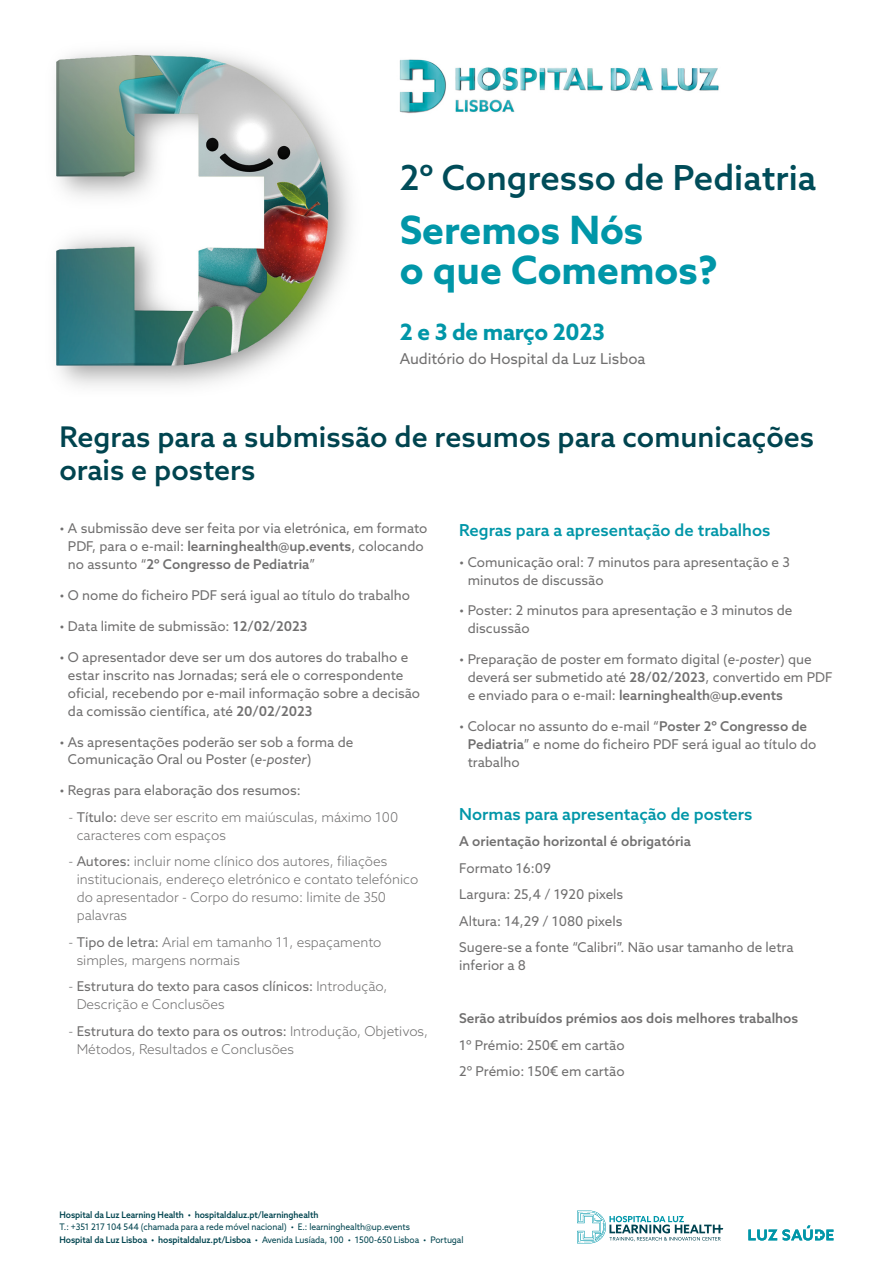
<style>
.page{position:relative;width:893px;height:1263px;background:#fff}
.page>*{position:absolute;margin:0;border:0;box-sizing:border-box;transform-origin:0 0}
.t1{font:700 39px/40.5px "Azo Sans";color:#0096a8}
.t2{font:500 34.5px "Azo Sans";color:#004c59}
.t3{font:500 28.5px/33px "Azo Sans";color:#00444f}
.t4{font:700 22.5px "Azo Sans";letter-spacing:-.015em;color:#0096a8}
.t5{font:500 16.5px "Azo Sans";color:#0096a8}
.t6{font:15px "Azo Sans";color:#706f6f}
.t7{font:13.5px/18px "Azo Sans";color:#706f6f}
.t8{font:300 13.5px/18px "Azo Sans";color:#706f6f}
.t9{font:500 13.5px "Azo Sans";color:#706f6f}
.t10{font:9px/13.5px "Azo Sans";letter-spacing:-.01em;color:#00444f;scale:.95 1}
.t11{font:500 9px "Azo Sans";letter-spacing:-.01em;color:#00444f;scale:.95 1}
.s1{font-weight:500}
.s2{font-style:italic}
.s3{font-weight:400}
.s4{font-weight:300}
</style>
<div class="page">
<img style="left:399px;top:59px;width:320px;height:55px">
<img style="left:56px;top:51px;width:295px;height:335px">
<svg style="left:577px;top:1210px;width:146px;height:33px"></svg>
<svg style="left:748px;top:1225px;width:85px;height:15px"></svg>
<h2 class="t2" style="left:400px;top:155px;width:418px">2º Congresso de Pediatria</h2>
<h1 class="t1" style="left:400px;top:209px;width:320px">Seremos Nós<br>o que Comemos?</h1>
<h3 class="t4" style="left:400px;top:317px;width:207px">2 e 3 de março 2023</h3>
<p class="t6" style="left:400px;top:348px;width:247px">Auditório do Hospital da Luz Lisboa</p>
<h3 class="t3" style="left:60px;top:420px;width:756px">Regras para a submissão de resumos para comunicações orais e posters</h3>
<p class="t7" style="left:68px;top:519px;width:361px;text-indent:-8px">• A submissão deve ser feita por via eletrónica, em formato<br>PDF, para o e-mail: <span class="s1">learninghealth@up.events</span>, colocando no assunto “<span class="s1">2º Congresso de Pediatria</span>”</p>
<p class="t7" style="left:60px;top:586px;width:352px">• O nome do ficheiro PDF será igual ao título do trabalho</p>
<p class="t7" style="left:60px;top:617px;width:249px">• Data limite de submissão: <span class="s1">12/02/2023</span></p>
<p class="t7" style="left:68px;top:648px;width:354px;text-indent:-8px">• O apresentador deve ser um dos autores do trabalho e estar inscrito nas Jornadas; será ele o correspondente oficial, recebendo por e-mail informação sobre a decisão da comissão científica, até <span class="s1">20/02/2023</span></p>
<p class="t7" style="left:68px;top:732px;width:287px;text-indent:-8px">• As apresentações poderão ser sob a forma de<br>Comunicação Oral ou Poster (<span class="s2">e-poster</span>)</p>
<p class="t7" style="left:60px;top:781px;width:243px">• Regras para elaboração dos resumos:</p>
<p class="t8" style="left:77px;top:808px;width:323px;text-indent:-8px">- <span class="s3">Título:</span> deve ser escrito em maiúsculas, máximo 100 caracteres com espaços</p>
<p class="t8" style="left:77px;top:852px;width:343px;text-indent:-8px">- <span class="s3">Autores:</span> incluir nome clínico dos autores, filiações institucionais, endereço eletrónico e contato telefónico do apresentador - Corpo do resumo: limite de 350 palavras</p>
<p class="t8" style="left:77px;top:933px;width:306px;text-indent:-8px">- <span class="s3">Tipo de letra:</span> Arial em tamanho 11, espaçamento simples, margens normais</p>
<p class="t7" style="left:77px;top:977px;width:312px;text-indent:-8px"><span class="s4">-</span> Estrutura do texto para casos clínicos: <span class="s4">Introdução,<br>Descrição e Conclusões</span></p>
<p class="t8" style="left:77px;top:1022px;width:353px;text-indent:-8px">- <span class="s3">Estrutura do texto para os outros:</span> Introdução, Objetivos,<br>Métodos, Resultados e Conclusões</p>
<p class="t5" style="left:459px;top:519px;width:313px">Regras para a apresentação de trabalhos</p>
<p class="t7" style="left:468px;top:552px;width:324px;text-indent:-8px">• Comunicação oral: 7 minutos para apresentação e 3 minutos de discussão</p>
<p class="t7" style="left:468px;top:601px;width:326px;text-indent:-8px">• Poster: 2 minutos para apresentação e 3 minutos de discussão</p>
<p class="t7" style="left:468px;top:650px;width:366px;text-indent:-8px">• Preparação de poster em formato digital (<span class="s2">e-poster</span>) que deverá ser submetido até <span class="s1">28/02/2023</span>, convertido em PDF e enviado para o e-mail: <span class="s1">learninghealth@up.events</span></p>
<p class="t7" style="left:468px;top:717px;width:350px;text-indent:-8px">• Colocar no assunto do e-mail “<span class="s1">Poster 2º Congresso de<br>Pediatria</span>” e nome do ficheiro PDF será igual ao título do trabalho</p>
<p class="t5" style="left:459px;top:803px;width:295px">Normas para apresentação de posters</p>
<p class="t9" style="left:459px;top:833px;width:233px">A orientação horizontal é obrigatória</p>
<p class="t7" style="left:459px;top:855px;width:336px;line-height:26.5px">Formato 16:09<br>Largura: 25,4 / 1920 pixels<br>Altura: 14,29 / 1080 pixels<br>Sugere-se a fonte “Calibri”. Não usar tamanho de letra</p>
<p class="t7" style="left:459px;top:956px;width:68px">inferior a 8</p>
<p class="t9" style="left:459px;top:1010px;width:341px">Serão atribuídos prémios aos dois melhores trabalhos</p>
<p class="t7" style="left:459px;top:1032px;width:167px;line-height:26.5px">1º Prémio: 250€ em cartão<br>2º Prémio: 150€ em cartão</p>
<p class="t11" style="left:60px;top:1209px;width:274px">Hospital da Luz Learning Health • hospitaldaluz.pt/learninghealth</p>
<p class="t10" style="left:60px;top:1220px;width:427px">T.: +351 217 104 544 (chamada para a rede móvel nacional) • E.: learninghealth@up.events<br><span class="s1">Hospital da Luz Lisboa • hospitaldaluz.pt/Lisboa</span> • Avenida Lusíada, 100 • 1500-650 Lisboa • Portugal</p>
</div>
